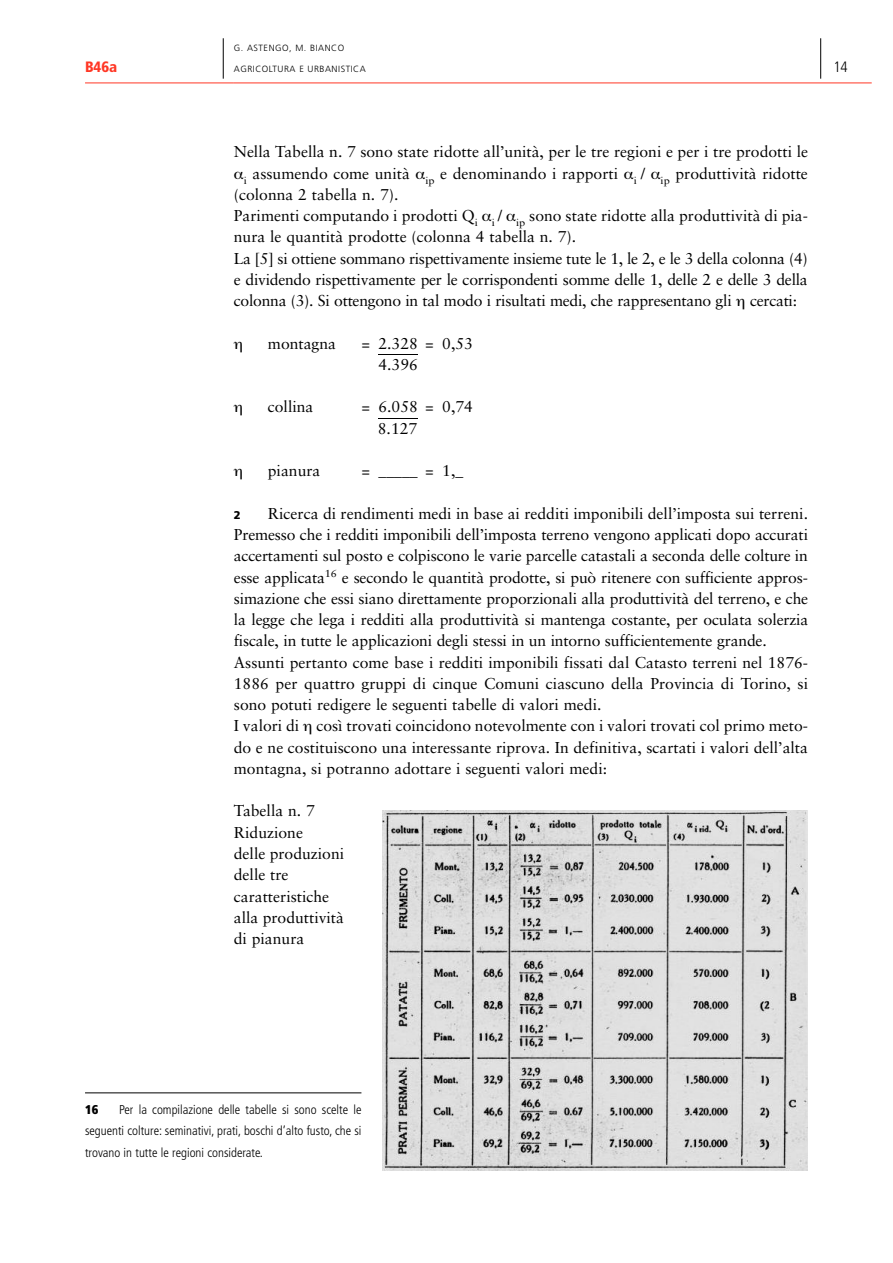
<style>
.page{position:relative;width:893px;height:1263px;background:#fff}
.page>*{position:absolute;margin:0;border:0;box-sizing:border-box;transform-origin:0 0}
.t1{font:15.75px/21.3px "Sabon";color:#000}
.t2{font:900 condensed 15px "Frutiger";color:#ff3725}
.t3{font:300 condensed 15px "Frutiger";color:#000}
.t4{font:300 condensed 12.75px/21.3px "Frutiger";color:#000;text-align:justify}
.t5{font:900 condensed 12.75px "Frutiger";color:#000}
.t6{font:900 11.25px "Frutiger";color:#000}
.t7{font:300 9px "Frutiger";letter-spacing:.055em;color:#000}
</style>
<div class="page">
<hr style="left:378px;top:355px;width:40px;height:1px;background:#000">
<hr style="left:378px;top:418px;width:40px;height:1px;background:#000">
<hr style="left:85px;top:1092px;width:276px;height:1px;background:#000">
<hr style="left:85px;top:83px;width:149px;height:1px;background:#ff3725">
<hr style="left:234px;top:83px;width:638px;height:1px;background:#ff3725">
<hr style="left:223px;top:38px;width:1px;height:41px;background:#000">
<hr style="left:820px;top:38px;width:1px;height:41px;background:#000">
<img style="left:383px;top:810px;width:425px;height:360px">
<p class="t2" style="left:85px;top:61px;width:34px">B46a</p>
<p class="t7" style="left:234px;top:44px;width:112px">G. ASTENGO, M. BIANCO</p>
<p class="t7" style="left:234px;top:66px;width:133px">AGRICOLTURA E URBANISTICA</p>
<p class="t3" style="left:833px;top:61px;width:16px">14</p>
<p class="t1" style="left:234px;top:142px;width:576px">Nella Tabella n. 7 sono state ridotte all’unità, per le tre regioni e per i tre prodotti le</p>
<p class="t1" style="left:244px;top:164px;width:566px"><sub>i</sub> assumendo come unità <sub>ip</sub> e denominando i rapporti <sub>i</sub> / <sub>ip</sub> produttività ridotte</p>
<p class="t1" style="left:234px;top:185px;width:166px">(colonna 2 tabella n. 7).</p>
<p class="t1" style="left:234px;top:206px;width:245px">Parimenti computando i prodotti Q<sub>i</sub></p>
<p class="t1" style="left:234px;top:206px;width:576px;text-indent:258px"><sub>i</sub> / <sub>ip</sub> sono state ridotte alla produttività di pia&shy;nura le quantità prodotte (colonna 4 tabella n. 7).<br>La [5] si ottiene sommano rispettivamente insieme tute le 1, le 2, e le 3 della colonna (4) e dividendo rispettivamente per le corrispondenti somme delle 1, delle 2 e delle 3 della colonna (3). Si ottengono in tal modo i risultati medi, che rappresentano gli cercati:</p>
<p class="t1" style="left:268px;top:334px;width:70px">montagna</p>
<p class="t1" style="left:378px;top:334px;width:96px;text-indent:-17px">= 2.328 = 0,53<br>4.396</p>
<p class="t1" style="left:268px;top:398px;width:47px">collina</p>
<p class="t1" style="left:378px;top:398px;width:96px;text-indent:-16px">= 6.058 = 0,74<br>8.127</p>
<p class="t1" style="left:268px;top:461px;width:54px">pianura</p>
<p class="t1" style="left:361px;top:461px;width:103px">= _____ = 1,_</p>
<p class="t6" style="left:234px;top:510px;width:8px">2</p>
<p class="t1" style="left:234px;top:504px;width:576px;text-indent:34px">Ricerca di rendimenti medi in base ai redditi imponibili dell’imposta sui terreni.<br>Premesso che i redditi imponibili dell’imposta terreno vengono applicati dopo accurati accertamenti sul posto e colpiscono le varie parcelle catastali a seconda delle colture in esse applicata<sup>16</sup> e secondo le quantità prodotte, si può ritenere con sufficiente appros&shy;simazione che essi siano direttamente proporzionali alla produttività del terreno, e che la legge che lega i redditi alla produttività si mantenga costante, per oculata solerzia fiscale, in tutte le applicazioni degli stessi in un intorno sufficientemente grande.<br>Assunti pertanto come base i redditi imponibili fissati dal Catasto terreni nel 1876- 1886 per quattro gruppi di cinque Comuni ciascuno della Provincia di Torino, si sono potuti redigere le seguenti tabelle di valori medi.<br>I valori di così trovati coincidono notevolmente con i valori trovati col primo meto&shy;do e ne costituiscono una interessante riprova. In definitiva, scartati i valori dell’alta montagna, si potranno adottare i seguenti valori medi:</p>
<p class="t1" style="left:234px;top:801px;width:112px">Tabella n. 7<br>Riduzione<br>delle produzioni delle tre caratteristiche alla produttività di pianura</p>
<p class="t4" style="left:85px;top:1100px;width:278px;text-indent:34px">Per la compilazione delle tabelle si sono scelte le seguenti colture: seminativi, prati, boschi d’alto fusto, che si trovano in tutte le regioni considerate.</p>
<p class="t5" style="left:85px;top:1104px;width:15px">16</p>
</div>
